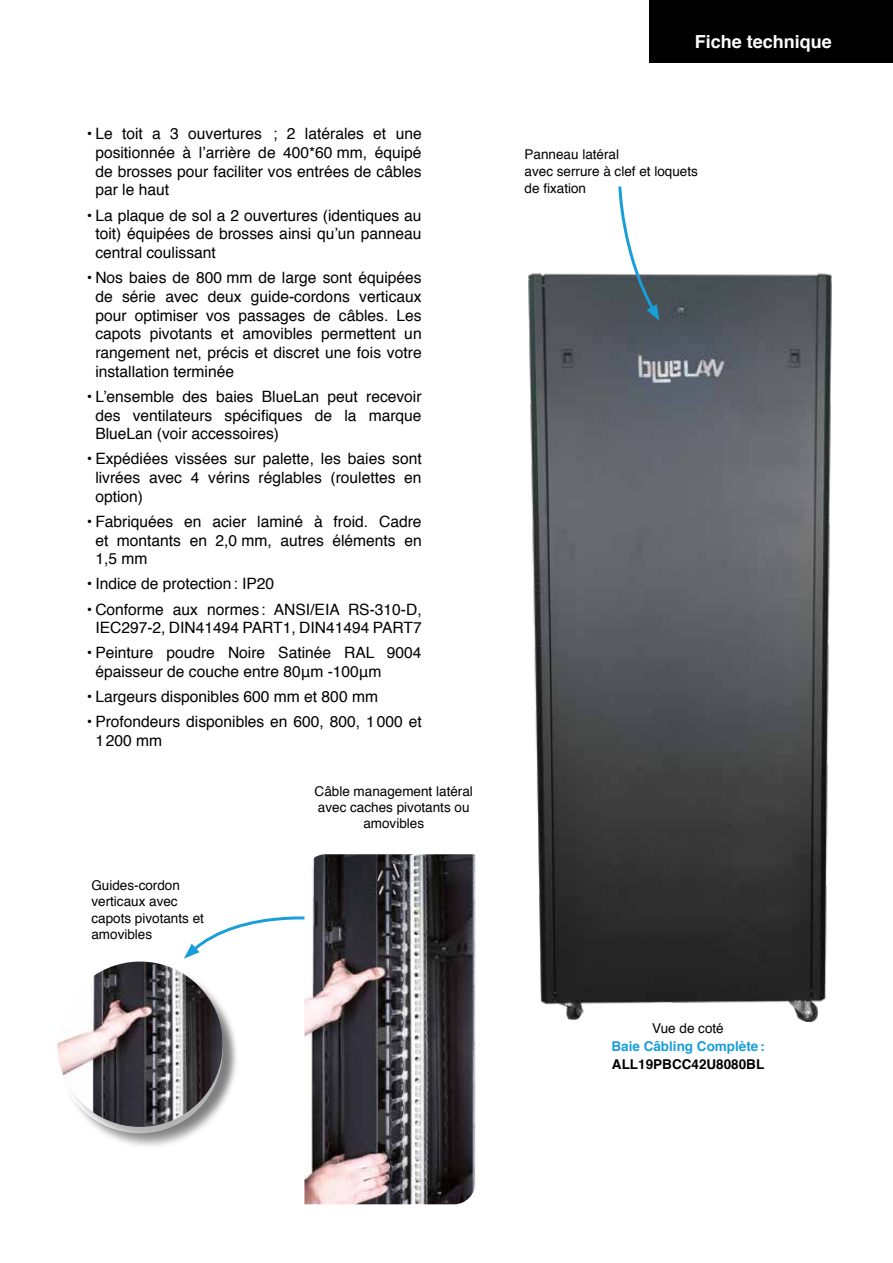
<style>
.page{position:relative;width:893px;height:1263px;background:#fff}
.page>*{position:absolute;margin:0;border:0;box-sizing:border-box;transform-origin:0 0}
.t1{font:700 18px "Helvetica";color:#fff}
.t2{font:15.6px/18.8px "Helvetica";color:#000;text-align:justify}
.t3{font:13.5px/16.2px "Helvetica";color:#000}
.t4{font:700 13.5px "Helvetica";color:#1a9eda}
.t5{font:700 13.5px "Helvetica";color:#000}
</style>
<div class="page">
<div style="left:649px;top:0;width:244px;height:62px;background:#000"></div>
<div style="left:59px;top:969px;width:180px;height:180px;background:#000;opacity:.3"></div>
<div style="left:59px;top:963px;width:180px;height:180px;background:#000;opacity:.3"></div>
<img style="left:57px;top:961px;width:166px;height:166px;border-radius:83px">
<svg style="left:184px;top:916px;width:120px;height:43px"></svg>
<img style="left:304px;top:854px;width:171px;height:350px">
<img style="left:528px;top:273px;width:304px;height:749px">
<svg style="left:617px;top:186px;width:42px;height:135px"></svg>
<p class="t2" style="left:95px;top:125px;width:328px;text-indent:-9px">• Le toit a 3 ouvertures ; 2 latérales et une positionnée à l’arrière de 400*60 mm, équipé de brosses pour faciliter vos entrées de câbles par le haut</p>
<p class="t2" style="left:95px;top:206px;width:328px;text-indent:-9px">• La plaque de sol a 2 ouvertures (identiques au toit) équipées de brosses ainsi qu’un panneau central coulissant</p>
<p class="t2" style="left:95px;top:269px;width:328px;text-indent:-9px">• Nos baies de 800 mm de large sont équipées de série avec deux guide-cordons verticaux pour optimiser vos passages de câbles. Les capots pivotants et amovibles permettent un rangement net, précis et discret une fois votre installation terminée</p>
<p class="t2" style="left:95px;top:387px;width:328px;text-indent:-9px">• L’ensemble des baies BlueLan peut recevoir des ventilateurs spécifiques de la marque BlueLan (voir accessoires)</p>
<p class="t2" style="left:95px;top:450px;width:328px;text-indent:-9px">• Expédiées vissées sur palette, les baies sont livrées avec 4 vérins réglables (roulettes en option)</p>
<p class="t2" style="left:95px;top:512px;width:328px;text-indent:-9px">• Fabriquées en acier laminé à froid. Cadre et montants en 2,0 mm, autres éléments en 1,5 mm</p>
<p class="t2" style="left:87px;top:575px;width:189px">• Indice de protection: IP20</p>
<p class="t2" style="left:87px;top:600px;width:336px;text-align:center">• Conforme aux normes : ANSI/EIA RS-310-D,<br>IEC297-2, DIN41494 PART1, DIN41494 PART7</p>
<p class="t2" style="left:95px;top:644px;width:328px;text-indent:-9px">• Peinture poudre Noire Satinée RAL 9004 épaisseur de couche entre 80μm -100μm</p>
<p class="t2" style="left:87px;top:688px;width:293px">• Largeurs disponibles 600 mm et 800 mm</p>
<p class="t2" style="left:95px;top:713px;width:328px;text-indent:-9px">• Profondeurs disponibles en 600, 800, 1000 et<br>1200 mm</p>
<p class="t3" style="left:91px;top:878px;width:114px">Guides-cordon verticaux avec capots pivotants et amovibles</p>
<p class="t3" style="left:315px;top:783px;width:160px;text-align:center">Câble management latéral avec caches pivotants ou amovibles</p>
<p class="t1" style="left:695px;top:27px;width:139px">Fiche technique</p>
<p class="t3" style="left:525px;top:146px;width:175px;line-height:17.1px">Panneau latéral<br>avec serrure à clef et loquets de fixation</p>
<p class="t3" style="left:652px;top:1020px;width:73px">Vue de coté</p>
<p class="t4" style="left:611px;top:1035px;width:155px">Baie Câbling Complète:</p>
<p class="t5" style="left:612px;top:1053px;width:154px">ALL19PBCC42U8080BL</p>
</div>
